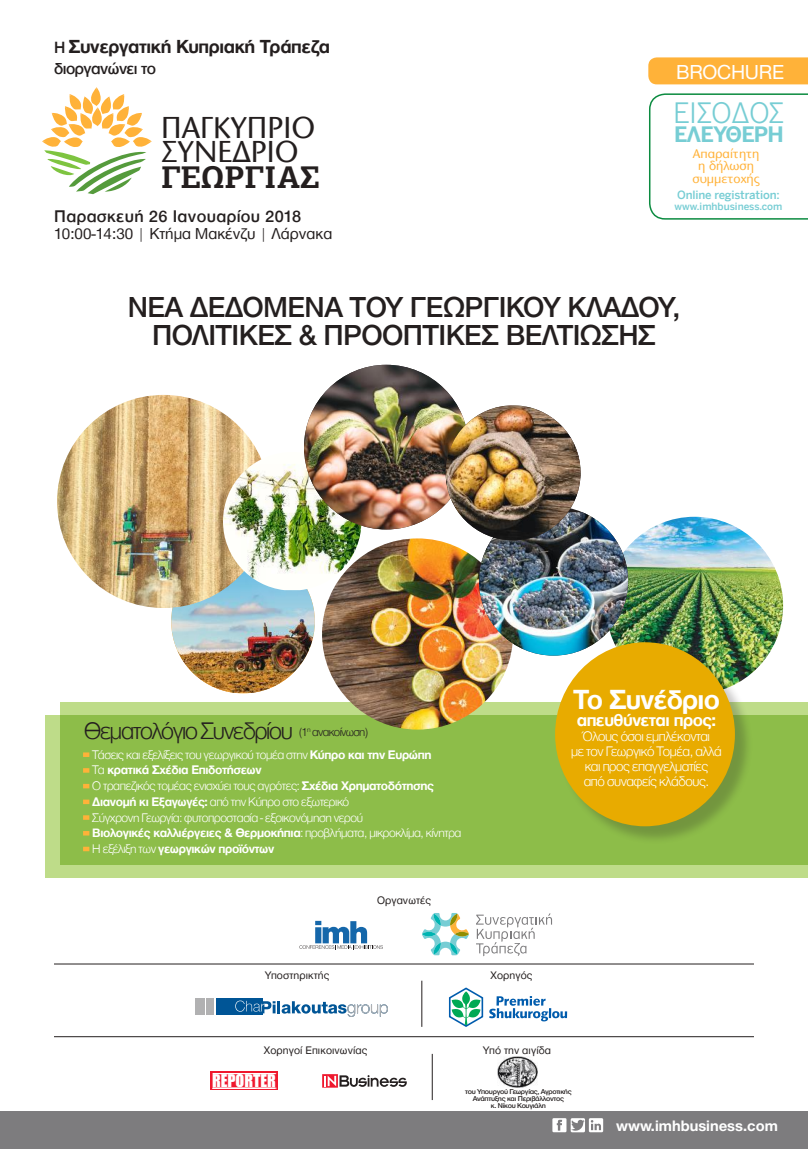
<style>
.page{position:relative;width:808px;height:1149px;background:#fff}
.page>*{position:absolute;margin:0;border:0;box-sizing:border-box;transform-origin:0 0}
.t1{font:700 31.35px "PF Agora Slab Pro";color:#241f1f}
.t2{font:500 30px/27px "Helvetica Neue Greek 65";letter-spacing:-.02em;color:#241f1f;text-align:center}
.t3{font:30px/24.2px "Kp Furioso Sans";color:#241f1f}
.t4{font:700 28.5px "Helvetica Neue Greek";letter-spacing:-.03em;color:#fff}
.t5{font:28.05px "Benton Sans";letter-spacing:-.03em;color:#77cdd4}
.t6{font:300 24.75px "Helvetica Neue Greek";letter-spacing:-.05em;color:#241f1f}
.t7{font:700 21.3px "Benton Sans";letter-spacing:-.04em;color:#77cdd4}
.t8{font:21px "Helvetica Neue Greek 55";letter-spacing:-.015em;color:#fff}
.t9{font:700 19.5px "Helvetica Neue Greek";letter-spacing:-.02em;color:#241f1f}
.t10{font:700 18px "Helvetica Neue Greek";letter-spacing:-.03em;color:#fff}
.t11{font:500 17.4px "Helvetica Neue Greek";letter-spacing:.02em;color:#241f1f}
.t12{font:500 16.8px "Helvetica Neue Greek";letter-spacing:-.03em;color:#241f1f}
.t13{font:16.35px "Helvetica Neue Greek";color:#241f1f}
.t14{font:16.05px "Impact";color:#fff}
.t15{font:700 15.75px "Helvetica Neue Greek 75";color:#fff}
.t16{font:300 14.25px/15px "Helvetica Neue Greek";letter-spacing:-.03em;color:#fff;text-align:center}
.t17{font:300 12.9px "Helvetica Neue Greek";letter-spacing:-.03em;color:#fff}
.t18{font:700 12.9px "Helvetica Neue Greek";letter-spacing:-.03em;color:#fff}
.t19{font:12.45px/12.5px "Kp Furioso Sans";color:#ffb239;text-align:center}
.t20{font:300 12.15px "Helvetica Neue Greek";letter-spacing:-.05em;color:#241f1f}
.t21{font:500 11.4px "Benton Sans";letter-spacing:-.01em;color:#77cdd4}
.t22{font:11.25px "Helvetica Neue Greek";letter-spacing:.01em;color:#241f1f}
.t23{font:500 10.05px "Benton Sans";color:#77cdd4}
.t24{font:500 7.35px/7.4px "Helvetica Neue Greek 65";letter-spacing:-.04em;color:#241f1f;text-align:center;scale:1.05 1}
.s1{font-weight:500;font-size:16.8px}
.s2{font-weight:800;font-size:15.75px;color:#ffb239}
.s3{font-weight:700}
.s4{font-weight:300}
</style>
<div class="page">
<div style="left:60px;top:701px;width:748px;height:163px;background:#bedc89"></div>
<svg style="left:45px;top:715px;width:763px;height:163px;background:#93c050"></svg>
<img style="left:171px;top:589px;width:144px;height:103px">
<img style="left:322px;top:538px;width:191px;height:191px;border-radius:96px">
<img style="left:606px;top:516px;width:177px;height:178px;border-radius:88px">
<div style="left:0;top:1111px;width:808px;height:37px;background:#7d7c7e"></div>
<svg style="left:552px;top:1118px;width:51px;height:13px"></svg>
<div style="left:648px;top:57px;width:160px;height:27px;background:#ffb239"></div>
<svg style="left:42px;top:87px;width:110px;height:107px"></svg>
<svg style="left:649px;top:93px;width:159px;height:126px"></svg>
<div style="left:557px;top:644px;width:196px;height:200px;background:#241f1f;opacity:.25"></div>
<div style="left:555px;top:642px;width:180px;height:184px;background:#e8ab00;border-radius:50%"></div>
<img style="left:57px;top:395px;width:213px;height:212px;border-radius:106px">
<img style="left:479px;top:512px;width:149px;height:143px">
<img style="left:223px;top:452px;width:138px;height:138px">
<img style="left:304px;top:364px;width:165px;height:165px;border-radius:82px">
<img style="left:446px;top:405px;width:134px;height:135px;border-radius:67px">
<hr style="left:54px;top:1036px;width:700px;height:1px;background:#241f1f">
<hr style="left:54px;top:963px;width:700px;height:1px;background:#241f1f">
<svg style="left:299px;top:920px;width:84px;height:28px"></svg>
<svg style="left:322px;top:1074px;width:85px;height:13px"></svg>
<div style="left:210px;top:1071px;width:67px;height:18px;background:#ef182e"></div>
<svg style="left:213px;top:1073px;width:63px;height:1px"></svg>
<svg style="left:213px;top:1087px;width:63px;height:1px"></svg>
<div style="left:196px;top:997px;width:9px;height:17px;background:#b1b1b2"></div>
<div style="left:206px;top:997px;width:8px;height:17px;background:#b1b1b2"></div>
<div style="left:216px;top:997px;width:47px;height:17px;background:#005596"></div>
<svg style="left:235px;top:1000px;width:153px;height:16px"></svg>
<hr style="left:422px;top:980px;width:1px;height:46px;background:#241f1f">
<hr style="left:432px;top:1053px;width:1px;height:46px;background:#241f1f">
<svg style="left:448px;top:987px;width:119px;height:40px"></svg>
<svg style="left:422px;top:913px;width:47px;height:41px"></svg>
<svg style="left:476px;top:913px;width:76px;height:43px"></svg>
<img style="left:498px;top:1056px;width:39px;height:31px">
<svg style="left:83px;top:752px;width:6px;height:4px"></svg>
<svg style="left:83px;top:768px;width:6px;height:4px"></svg>
<svg style="left:83px;top:783px;width:6px;height:5px"></svg>
<svg style="left:83px;top:799px;width:6px;height:4px"></svg>
<svg style="left:83px;top:815px;width:6px;height:4px"></svg>
<svg style="left:83px;top:830px;width:6px;height:5px"></svg>
<svg style="left:83px;top:846px;width:6px;height:5px"></svg>
<h3 class="t9" style="left:54px;top:36px;width:277px"><span class="s1">Η</span> Συνεργατική Κυπριακή Τράπεζα</h3>
<h3 class="t12" style="left:54px;top:59px;width:103px">διοργανώνει το</h3>
<h2 class="t3" style="left:161px;top:115px;width:155px">ΠΑΓΚΎΠΡΙΟ<br>ΣΥΝΈΔΡΙΟ</h2>
<h1 class="t1" style="left:161px;top:157px;width:160px">ΓΕΩΡΓΊΑΣ</h1>
<h3 class="t11" style="left:54px;top:207px;width:248px">Παρασκευή 26 Ιανουαρίου 2018</h3>
<p class="t13" style="left:54px;top:225px;width:280px">10:00-14:30 | Κτήμα Μακένζυ | Λάρνακα</p>
<h3 class="t8" style="left:676px;top:61px;width:109px">BROCHURE</h3>
<h3 class="t5" style="left:673px;top:89px;width:113px">ΕΙΣΟΔΟΣ</h3>
<h3 class="t7" style="left:674px;top:116px;width:111px">ΕΛΕΥΘΕΡΗ</h3>
<p class="t19" style="left:692px;top:147px;width:69px">Απαραίτητη η δήλωση συμμετοχής</p>
<p class="t21" style="left:677px;top:185px;width:104px">Online registration:</p>
<p class="t23" style="left:674px;top:198px;width:109px">www.imhbusiness.com</p>
<h2 class="t2" style="left:128px;top:294px;width:554px">ΝΈΑ ΔΕΔΟΜΈΝΑ ΤΟΥ ΓΕΩΡΓΙΚΟΎ ΚΛΆΔΟΥ,<br>ΠΟΛΙΤΙΚΈΣ &amp; ΠΡΟΟΠΤΙΚΈΣ ΒΕΛΤΊΩΣΗΣ</h2>
<h3 class="t6" style="left:84px;top:717px;width:210px">Θεματολόγιο Συνεδρίου</h3>
<p class="t17" style="left:84px;top:747px;width:349px"><span class="s2">-</span> Τάσεις και εξελίξεις του γεωργικού τομέα στην <span class="s3">Κύπρο και την Ευρώπη</span></p>
<p class="t18" style="left:84px;top:763px;width:179px"><span class="s2">-</span> <span class="s4">Τα</span> κρατικά Σχέδια Επιδοτήσεων</p>
<p class="t17" style="left:84px;top:778px;width:351px"><span class="s2">-</span> Ο τραπεζικός τομέας ενισχύει τους αγρότες: <span class="s3">Σχέδια Χρηματοδότησης</span></p>
<p class="t17" style="left:84px;top:794px;width:267px"><span class="s2">-</span> <span class="s3">Διανομή κι Εξαγωγές:</span> από την Κύπρο στο εξωτερικό</p>
<p class="t17" style="left:84px;top:810px;width:280px"><span class="s2">-</span> Σύγχρονη Γεωργία: φυτοπροστασία - εξοικονόμηση νερού</p>
<p class="t18" style="left:84px;top:825px;width:379px"><span class="s2">-</span> Βιολογικές καλλιέργειες &amp; Θερμοκήπια<span class="s4">: προβλήματα, μικροκλίμα, κίνητρα</span></p>
<p class="t18" style="left:84px;top:841px;width:192px"><span class="s2">-</span> <span class="s4">Η εξέλιξη των</span> γεωργικών προϊόντων</p>
<p class="t20" style="left:299px;top:725px;width:70px">(1<sup>η</sup> ανακοίνωση)</p>
<p class="t22" style="left:377px;top:893px;width:55px">Οργανωτές</p>
<h3 class="t4" style="left:573px;top:684px;width:148px">Το Συνέδριο</h3>
<h3 class="t10" style="left:577px;top:709px;width:141px">απευθύνεται προς:</h3>
<p class="t16" style="left:571px;top:728px;width:152px">Όλους όσοι εμπλέκονται<br>με τον Γεωργικό Τομέα, αλλά και προς επαγγελματίες<br>από συναφείς κλάδους.</p>
<p class="t22" style="left:265px;top:968px;width:66px">Υποστηρικτής</p>
<p class="t22" style="left:490px;top:968px;width:43px">Χορηγός</p>
<p class="t22" style="left:264px;top:1044px;width:105px">Χορηγοί Επικοινωνίας</p>
<p class="t22" style="left:483px;top:1043px;width:70px">Υπό την αιγίδα</p>
<p class="t14" style="left:212px;top:1070px;width:65px">REPORTER</p>
<p class="t24" style="left:465px;top:1086px;width:103px">του Υπουργού Γεωργίας, Αγροτικής<br>Ανάπτυξης και Περιβάλλοντος<br>κ. Νίκου Κουγιάλη</p>
<p class="t15" style="left:616px;top:1116px;width:163px">www.imhbusiness.com</p>
</div>
